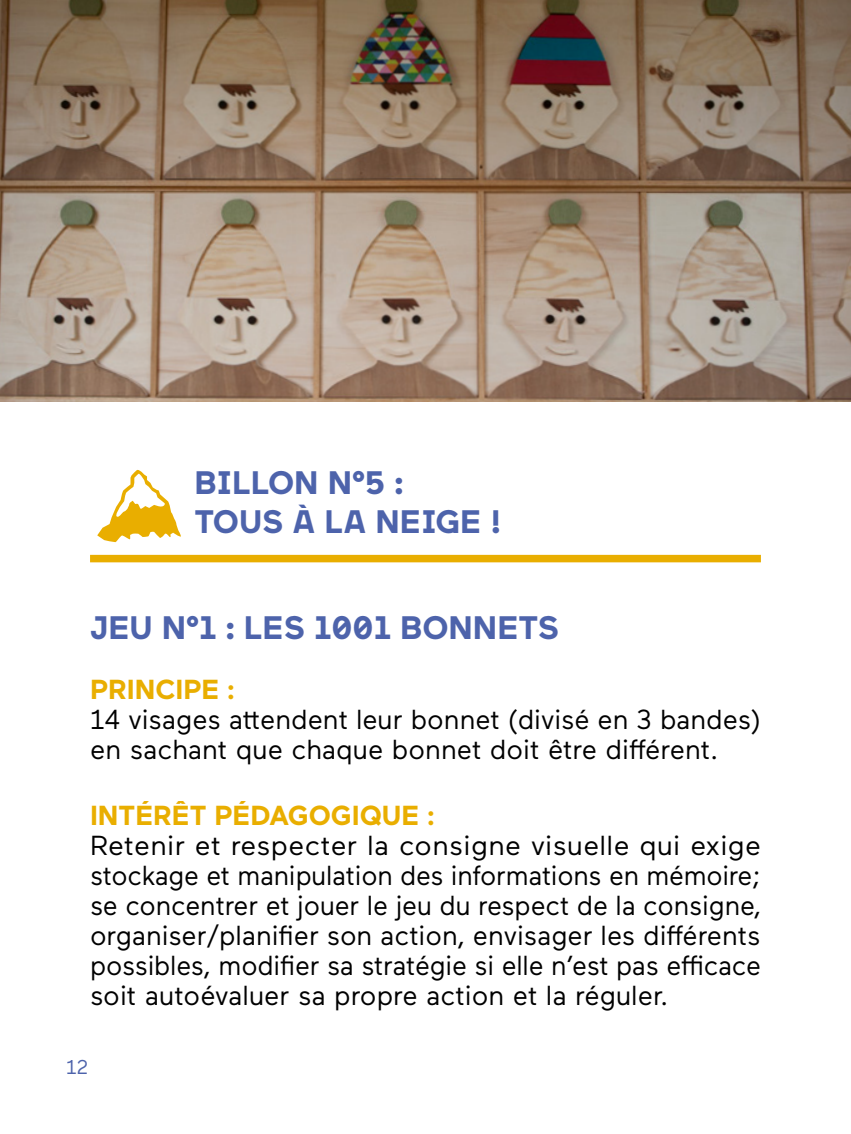
<style>
.page{position:relative;width:851px;height:1134px;background:#fff}
.page>*{position:absolute;margin:0;border:0;box-sizing:border-box;transform-origin:0 0}
.t1{font:700 32.5px/39px "Maax";color:#4d63ab}
.t2{font:27.5px/30px "Maax";color:#000;text-align:justify;scale:1.04 1}
.t3{font:27.5px/30px "Maax";color:#000}
.t4{font:700 27.5px "Maax";color:#e9ae00}
.t5{font:20px "Maax";color:#4d63ab}
</style>
<div class="page">
<div style="left:90px;top:555px;width:670px;height:7px;background:#e9ae00"></div>
<img style="left:0;top:0;width:850px;height:401px">
<svg style="left:97px;top:470px;width:84px;height:72px"></svg>
<p class="t1" style="left:195px;top:461px;width:308px">BILLON N°5 :<br>TOUS À LA NEIGE !</p>
<p class="t1" style="left:90px;top:607px;width:470px">JEU N°1 : LES 1001 BONNETS</p>
<p class="t4" style="left:90px;top:671px;width:146px">PRINCIPE :</p>
<p class="t3" style="left:90px;top:703px;width:672px">14 visages attendent leur bonnet (divisé en 3 bandes) en sachant que chaque bonnet doit être différent.</p>
<p class="t4" style="left:90px;top:797px;width:346px">INTÉRÊT PÉDAGOGIQUE :</p>
<p class="t2" style="left:90px;top:829px;width:646px">Retenir et respecter la consigne visuelle qui exige stockage et manipulation des informations en mémoire; se concentrer et jouer le jeu du respect de la consigne, organiser/planifier son action, envisager les différents possibles, modifier sa stratégie si elle n’est pas efficace soit autoévaluer sa propre action et la réguler.</p>
<p class="t5" style="left:66px;top:1054px;width:24px">12</p>
</div>
